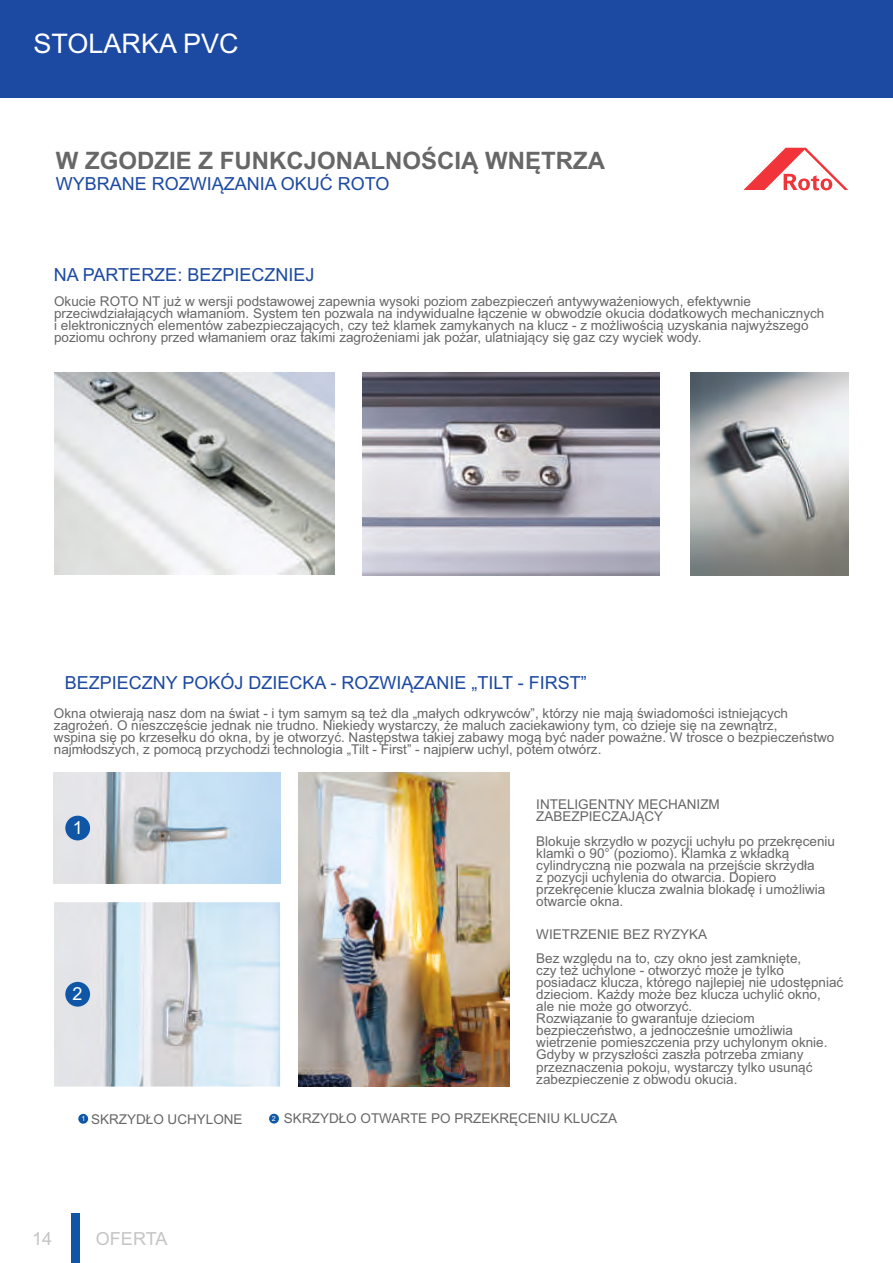
<style>
.page{position:relative;width:893px;height:1263px;background:#fff}
.page>*{position:absolute;margin:0;border:0;box-sizing:border-box;transform-origin:0 0}
.t1{font:27px "Arial";color:#fff}
.t2{font:700 24px "Arial";color:#676767}
.t3{font:18px "Arial";color:#1c49a2}
.t4{font:18px "Arial";color:#c5c5c5}
.t5{font:18px "Arial";color:#fff}
.t6{font:13.5px/12px "Arial";color:#676767}
</style>
<div class="page">
<div style="left:0;top:0;width:893px;height:98px;background:#1c49a2"></div>
<div style="left:71px;top:1213px;width:9px;height:50px;background:#0f57a6"></div>
<img style="left:690px;top:372px;width:158px;height:203px">
<img style="left:54px;top:773px;width:226px;height:110px">
<img style="left:54px;top:902px;width:226px;height:184px">
<img style="left:298px;top:773px;width:211px;height:313px">
<svg style="left:743px;top:148px;width:105px;height:42px"></svg>
<div style="left:65px;top:816px;width:25px;height:24px;background:#0f57a6;border-radius:50%"></div>
<div style="left:65px;top:982px;width:25px;height:24px;background:#0f57a6;border-radius:50%"></div>
<div style="left:78px;top:1114px;width:10px;height:10px;background:#0f57a6;border-radius:50%"></div>
<div style="left:269px;top:1114px;width:10px;height:9px;background:#0f57a6;border-radius:50%"></div>
<img style="left:54px;top:372px;width:281px;height:203px">
<img style="left:363px;top:373px;width:296px;height:202px">
<h1 class="t1" style="left:34px;top:33px;width:207px">STOLARKA PVC</h1>
<h2 class="t2" style="left:56px;top:152px;width:551px">W ZGODZIE Z FUNKCJONALNOŚCIĄ WNĘTRZA</h2>
<h3 class="t3" style="left:56px;top:177px;width:335px">WYBRANE ROZWIĄZANIA OKUĆ ROTO</h3>
<h3 class="t3" style="left:54px;top:267px;width:262px">NA PARTERZE: BEZPIECZNIEJ</h3>
<p class="t6" style="left:54px;top:297px;width:772px">Okucie ROTO NT już w wersji podstawowej zapewnia wysoki poziom zabezpieczeń antywyważeniowych, efektywnie przeciwdziałających włamaniom. System ten pozwala na indywidualne łączenie w obwodzie okucia dodatkowych mechanicznych i elektronicznych elementów zabezpieczających, czy też klamek zamykanych na klucz - z możliwością uzyskania najwyższego poziomu ochrony przed włamaniem oraz takimi zagrożeniami jak pożar, ulatniający się gaz czy wyciek wody.</p>
<h3 class="t3" style="left:65px;top:676px;width:524px">BEZPIECZNY POKÓJ DZIECKA - ROZWIĄZANIE „TILT - FIRST”</h3>
<p class="t6" style="left:54px;top:708px;width:782px">Okna otwierają nasz dom na świat - i tym samym są też dla „małych odkrywców”, którzy nie mają świadomości istniejących zagrożeń. O nieszczęście jednak nie trudno. Niekiedy wystarczy, że maluch zaciekawiony tym, co dzieje się na zewnątrz,<br>wspina się po krzesełku do okna, by je otworzyć. Następstwa takiej zabawy mogą być nader poważne. W trosce o bezpieczeństwo najmłodszych, z pomocą przychodzi technologia „Tilt - First” - najpierw uchyl, potem otwórz.</p>
<h3 class="t5" style="left:73px;top:821px;width:12px">1</h3>
<h3 class="t5" style="left:73px;top:987px;width:12px">2</h3>
<p class="t6" style="left:536px;top:800px;width:185px">INTELIGENTNY MECHANIZM<br>ZABEZPIECZAJĄCY</p>
<p class="t6" style="left:536px;top:836px;width:300px">Blokuje skrzydło w pozycji uchyłu po przekręceniu klamki o 90° (poziomo). Klamka z wkładką cylindryczną nie pozwala na przejście skrzydła<br>z pozycji uchylenia do otwarcia. Dopiero przekręcenie klucza zwalnia blokadę i umożliwia otwarcie okna.</p>
<p class="t6" style="left:536px;top:923px;width:267px;line-height:24.2px">WIETRZENIE BEZ RYZYKA<br>Bez względu na to, czy okno jest zamknięte,</p>
<p class="t6" style="left:536px;top:965px;width:309px">czy też uchylone - otworzyć może je tylko posiadacz klucza, którego najlepiej nie udostępniać dzieciom. Każdy może bez klucza uchylić okno,<br>ale nie może go otworzyć.<br>Rozwiązanie to gwarantuje dzieciom bezpieczeństwo, a jednocześnie umożliwia wietrzenie pomieszczenia przy uchylonym oknie.<br>Gdyby w przyszłości zaszła potrzeba zmiany przeznaczenia pokoju, wystarczy tylko usunąć zabezpieczenie z obwodu okucia.</p>
<p class="t6" style="left:81px;top:1114px;width:163px"><sup>1</sup> SKRZYDŁO UCHYLONE</p>
<p class="t6" style="left:272px;top:1114px;width:347px"><sup>2</sup> SKRZYDŁO OTWARTE PO PRZEKRĘCENIU KLUCZA</p>
<h3 class="t4" style="left:32px;top:1232px;width:22px">14</h3>
<h3 class="t4" style="left:96px;top:1232px;width:73px">OFERTA</h3>
</div>
